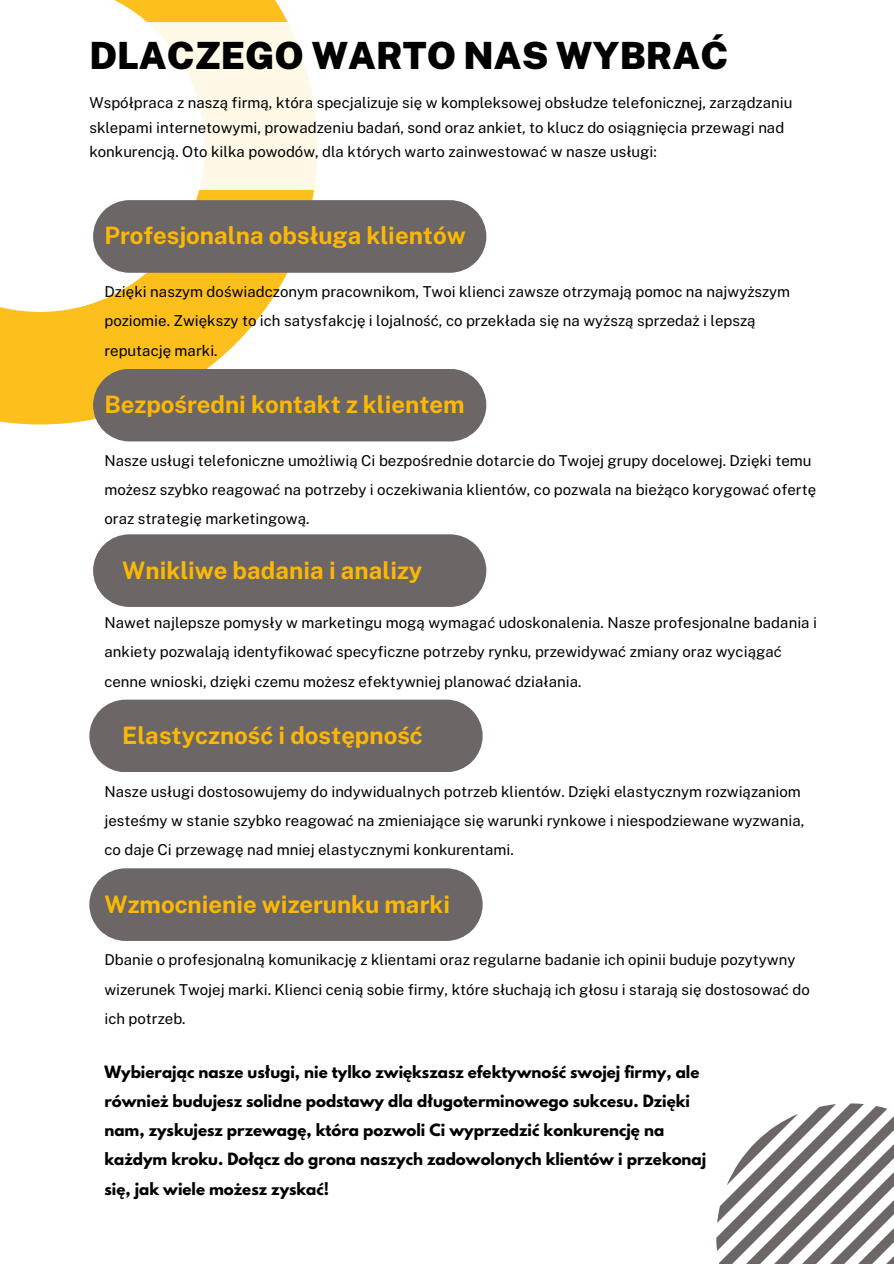
<style>
.page{position:relative;width:894px;height:1264px;background:#fff}
.page>*{position:absolute;margin:0;border:0;box-sizing:border-box;transform-origin:0 0}
.t1{font:900 37.5px "Public Sans";color:#000}
.t2{font:700 24px "Public Sans";color:#fdb803}
.t3{font:15px/29.2px "Public Sans";color:#000}
.t4{font:700 15px/29.2px "League Spartan";color:#000}
</style>
<div class="page">
<svg style="left:0;top:0;width:314px;height:424px"></svg>
<div style="left:93px;top:200px;width:393px;height:73px;background:#6d6666"></div>
<div style="left:93px;top:369px;width:393px;height:72px;background:#6d6666"></div>
<svg style="left:716px;top:1103px;width:177px;height:160px"></svg>
<div style="left:0;top:22px;width:893px;height:167px;background:#fff"></div>
<div style="left:93px;top:534px;width:393px;height:73px;background:#6d6666"></div>
<div style="left:89px;top:699px;width:393px;height:73px;background:#6d6666"></div>
<div style="left:89px;top:868px;width:393px;height:72px;background:#6d6666"></div>
<h1 class="t1" style="left:89px;top:33px;width:640px">DLACZEGO WARTO NAS WYBRAĆ</h1>
<p class="t3" style="left:89px;top:90px;width:704px;line-height:24.8px">Współpraca z naszą firmą, która specjalizuje się w kompleksowej obsłudze telefonicznej, zarządzaniu sklepami internetowymi, prowadzeniu badań, sond oraz ankiet, to klucz do osiągnięcia przewagi nad konkurencją. Oto kilka powodów, dla których warto zainwestować w nasze usługi:</p>
<h2 class="t2" style="left:104px;top:221px;width:363px">Profesjonalna obsługa klientów</h2>
<p class="t3" style="left:104px;top:277px;width:687px">Dzięki naszym doświadczonym pracownikom, Twoi klienci zawsze otrzymają pomoc na najwyższym poziomie. Zwiększy to ich satysfakcję i lojalność, co przekłada się na wyższą sprzedaż i lepszą reputację marki.</p>
<h2 class="t2" style="left:104px;top:390px;width:361px">Bezpośredni kontakt z klientem</h2>
<p class="t3" style="left:104px;top:446px;width:713px">Nasze usługi telefoniczne umożliwią Ci bezpośrednie dotarcie do Twojej grupy docelowej. Dzięki temu możesz szybko reagować na potrzeby i oczekiwania klientów, co pozwala na bieżąco korygować ofertę oraz strategię marketingową.</p>
<h2 class="t2" style="left:122px;top:555px;width:302px">Wnikliwe badania i analizy</h2>
<p class="t3" style="left:104px;top:608px;width:714px">Nawet najlepsze pomysły w marketingu mogą wymagać udoskonalenia. Nasze profesjonalne badania i ankiety pozwalają identyfikować specyficzne potrzeby rynku, przewidywać zmiany oraz wyciągać cenne wnioski, dzięki czemu możesz efektywniej planować działania.</p>
<h2 class="t2" style="left:122px;top:721px;width:302px">Elastyczność i dostępność</h2>
<p class="t3" style="left:104px;top:776px;width:701px">Nasze usługi dostosowujemy do indywidualnych potrzeb klientów. Dzięki elastycznym rozwiązaniom jesteśmy w stanie szybko reagować na zmieniające się warunki rynkowe i niespodziewane wyzwania, co daje Ci przewagę nad mniej elastycznymi konkurentami.</p>
<h2 class="t2" style="left:104px;top:889px;width:347px">Wzmocnienie wizerunku marki</h2>
<p class="t3" style="left:104px;top:945px;width:706px">Dbanie o profesjonalną komunikację z klientami oraz regularne badanie ich opinii buduje pozytywny wizerunek Twojej marki. Klienci cenią sobie firmy, które słuchają ich głosu i starają się dostosować do ich potrzeb.</p>
<h3 class="t4" style="left:104px;top:1058px;width:603px">Wybierając nasze usługi, nie tylko zwiększasz efektywność swojej firmy, ale również budujesz solidne podstawy dla długoterminowego sukcesu. Dzięki nam, zyskujesz przewagę, która pozwoli Ci wyprzedzić konkurencję na każdym kroku. Dołącz do grona naszych zadowolonych klientów i przekonaj się, jak wiele możesz zyskać!</h3>
</div>
